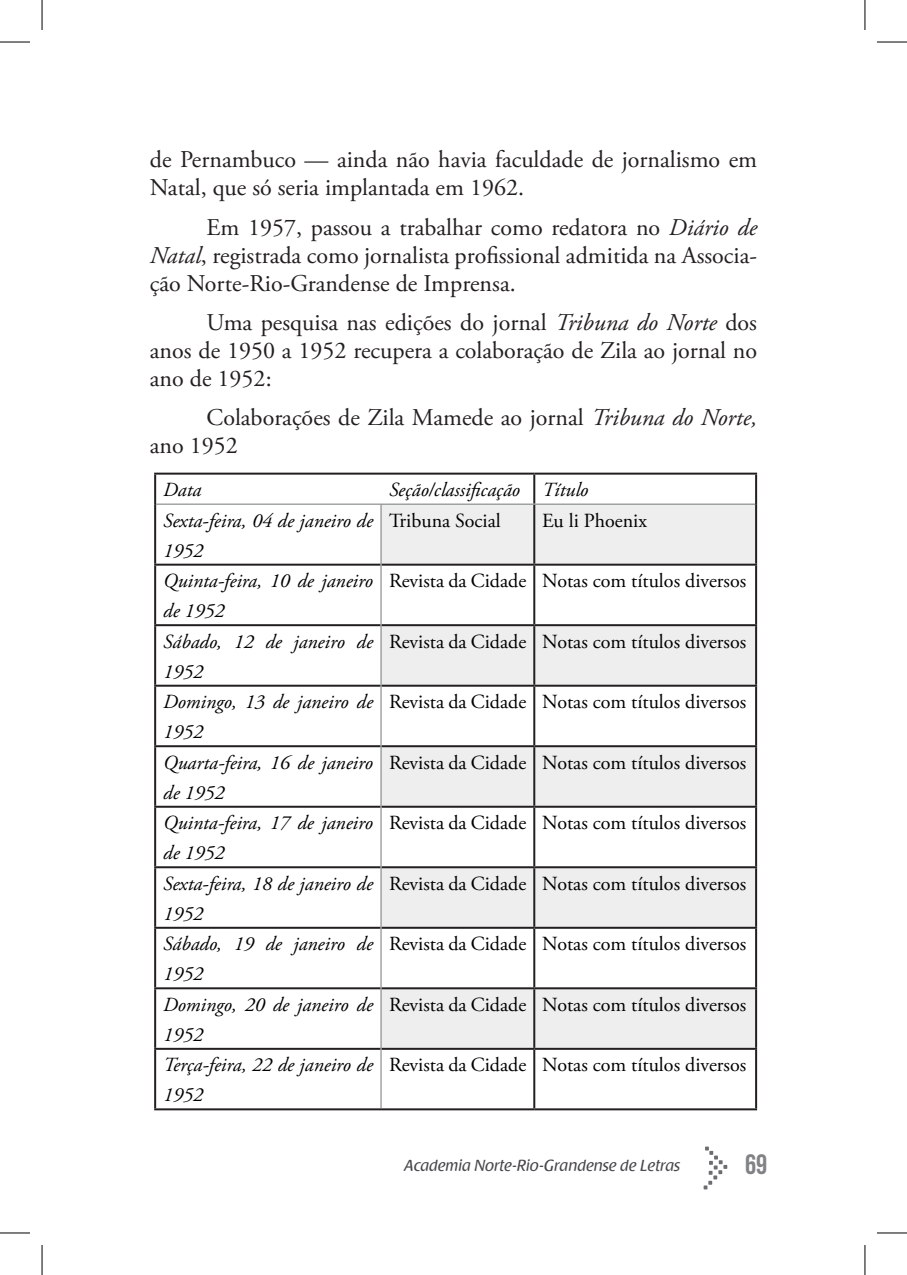
<style>
.page{position:relative;width:907px;height:1275px;background:#fff}
.page>*{position:absolute;margin:0;border:0;box-sizing:border-box;transform-origin:0 0}
.t1{font:28px "Bebas Neue";color:#808285}
.t2{font:24px/28px "Adobe Garamond Pro";color:#231f20}
.t3{font:20px "Adobe Garamond Pro";color:#000001}
.t4{font:italic 20px/30px "Adobe Garamond Pro";color:#000001}
.t5{font:16px "Raspoutine Classic";color:#48464c}
.s1{font-style:italic}
</style>
<div class="page">
<svg style="left:703px;top:1146px;width:24px;height:43px"></svg>
<svg style="left:156px;top:474px;width:598px;height:634px"></svg>
<svg style="left:381px;top:504px;width:373px;height:543px;fill:#edeeed"></svg>
<hr style="left:154px;top:472px;width:227px;height:2px;background:#231f20">
<hr style="left:154px;top:474px;width:2px;height:30px;background:#231f20">
<hr style="left:381px;top:472px;width:153px;height:2px;background:#231f20">
<hr style="left:534px;top:472px;width:222px;height:2px;background:#231f20">
<hr style="left:533px;top:474px;width:2px;height:29px;background:#231f20">
<hr style="left:754px;top:474px;width:2px;height:30px;background:#231f20">
<hr style="left:154px;top:504px;width:2px;height:59px;background:#231f20">
<hr style="left:533px;top:504px;width:2px;height:59px;background:#231f20">
<hr style="left:754px;top:504px;width:2px;height:59px;background:#231f20">
<hr style="left:154px;top:563px;width:226px;height:2px;background:#231f20">
<hr style="left:154px;top:565px;width:2px;height:59px;background:#231f20">
<hr style="left:381px;top:563px;width:153px;height:2px;background:#231f20">
<hr style="left:534px;top:563px;width:222px;height:2px;background:#231f20">
<hr style="left:533px;top:565px;width:2px;height:59px;background:#231f20">
<hr style="left:754px;top:565px;width:2px;height:59px;background:#231f20">
<hr style="left:154px;top:624px;width:226px;height:2px;background:#231f20">
<hr style="left:154px;top:626px;width:2px;height:58px;background:#231f20">
<hr style="left:381px;top:624px;width:153px;height:2px;background:#231f20">
<hr style="left:534px;top:624px;width:222px;height:2px;background:#231f20">
<hr style="left:533px;top:626px;width:2px;height:58px;background:#231f20">
<hr style="left:754px;top:626px;width:2px;height:58px;background:#231f20">
<hr style="left:154px;top:684px;width:226px;height:2px;background:#231f20">
<hr style="left:154px;top:686px;width:2px;height:59px;background:#231f20">
<hr style="left:381px;top:684px;width:153px;height:2px;background:#231f20">
<hr style="left:534px;top:684px;width:222px;height:2px;background:#231f20">
<hr style="left:533px;top:686px;width:2px;height:59px;background:#231f20">
<hr style="left:754px;top:686px;width:2px;height:59px;background:#231f20">
<hr style="left:154px;top:745px;width:226px;height:2px;background:#231f20">
<hr style="left:154px;top:747px;width:2px;height:58px;background:#231f20">
<hr style="left:381px;top:745px;width:153px;height:2px;background:#231f20">
<hr style="left:534px;top:745px;width:222px;height:2px;background:#231f20">
<hr style="left:533px;top:747px;width:2px;height:58px;background:#231f20">
<hr style="left:754px;top:747px;width:2px;height:58px;background:#231f20">
<hr style="left:154px;top:805px;width:226px;height:2px;background:#231f20">
<hr style="left:154px;top:807px;width:2px;height:59px;background:#231f20">
<hr style="left:381px;top:805px;width:153px;height:2px;background:#231f20">
<hr style="left:534px;top:805px;width:222px;height:2px;background:#231f20">
<hr style="left:533px;top:807px;width:2px;height:59px;background:#231f20">
<hr style="left:754px;top:807px;width:2px;height:59px;background:#231f20">
<hr style="left:154px;top:866px;width:226px;height:2px;background:#231f20">
<hr style="left:154px;top:868px;width:2px;height:58px;background:#231f20">
<hr style="left:381px;top:866px;width:153px;height:2px;background:#231f20">
<hr style="left:534px;top:866px;width:222px;height:2px;background:#231f20">
<hr style="left:533px;top:868px;width:2px;height:58px;background:#231f20">
<hr style="left:754px;top:868px;width:2px;height:58px;background:#231f20">
<hr style="left:154px;top:926px;width:226px;height:2px;background:#231f20">
<hr style="left:154px;top:928px;width:2px;height:59px;background:#231f20">
<hr style="left:381px;top:926px;width:153px;height:2px;background:#231f20">
<hr style="left:534px;top:926px;width:222px;height:2px;background:#231f20">
<hr style="left:533px;top:928px;width:2px;height:59px;background:#231f20">
<hr style="left:754px;top:928px;width:2px;height:59px;background:#231f20">
<hr style="left:154px;top:987px;width:226px;height:2px;background:#231f20">
<hr style="left:154px;top:989px;width:2px;height:58px;background:#231f20">
<hr style="left:381px;top:987px;width:153px;height:2px;background:#231f20">
<hr style="left:534px;top:987px;width:222px;height:2px;background:#231f20">
<hr style="left:533px;top:989px;width:2px;height:58px;background:#231f20">
<hr style="left:754px;top:989px;width:2px;height:58px;background:#231f20">
<hr style="left:154px;top:1047px;width:226px;height:2px;background:#231f20">
<hr style="left:154px;top:1049px;width:2px;height:59px;background:#231f20">
<hr style="left:381px;top:1047px;width:153px;height:2px;background:#231f20">
<hr style="left:534px;top:1047px;width:222px;height:2px;background:#231f20">
<hr style="left:533px;top:1049px;width:2px;height:59px;background:#231f20">
<hr style="left:754px;top:1049px;width:2px;height:59px;background:#231f20">
<hr style="left:154px;top:1108px;width:227px;height:2px;background:#231f20">
<hr style="left:381px;top:1108px;width:153px;height:2px;background:#231f20">
<hr style="left:534px;top:1108px;width:222px;height:2px;background:#231f20">
<hr style="left:156px;top:503px;width:225px;height:1px;background:#74787a">
<hr style="left:381px;top:503px;width:153px;height:1px;background:#74787a">
<hr style="left:534px;top:503px;width:220px;height:1px;background:#74787a">
<hr style="left:380px;top:504px;width:1px;height:60px;background:#74787a">
<hr style="left:380px;top:564px;width:1px;height:61px;background:#74787a">
<hr style="left:380px;top:625px;width:1px;height:60px;background:#74787a">
<hr style="left:380px;top:685px;width:1px;height:61px;background:#74787a">
<hr style="left:380px;top:746px;width:1px;height:60px;background:#74787a">
<hr style="left:380px;top:806px;width:1px;height:61px;background:#74787a">
<hr style="left:380px;top:867px;width:1px;height:60px;background:#74787a">
<hr style="left:380px;top:927px;width:1px;height:61px;background:#74787a">
<hr style="left:380px;top:988px;width:1px;height:60px;background:#74787a">
<hr style="left:380px;top:1048px;width:1px;height:60px;background:#74787a">
<hr style="left:0;top:42px;width:30px;height:1px;background:#000">
<hr style="left:876px;top:42px;width:30px;height:1px;background:#000">
<hr style="left:0;top:1232px;width:30px;height:1px;background:#000">
<hr style="left:876px;top:1232px;width:30px;height:1px;background:#000">
<hr style="left:42px;top:0;width:1px;height:30px;background:#000">
<hr style="left:42px;top:1245px;width:1px;height:30px;background:#000">
<hr style="left:864px;top:0;width:1px;height:30px;background:#000">
<hr style="left:864px;top:1245px;width:1px;height:30px;background:#000">
<p class="t2" style="left:150px;top:146px;width:608px">de Pernambuco — ainda não havia faculdade de jornalismo em<br>Natal, que só seria implantada em 1962.</p>
<p class="t2" style="left:150px;top:214px;width:608px;text-align:justify;text-indent:57px">Em 1957, passou a trabalhar como redatora no <span class="s1">Diário de Natal</span>, registrada como jornalista profissional admitida na Associa&shy;ção Norte-Rio-Grandense de Imprensa.</p>
<p class="t2" style="left:150px;top:309px;width:608px;text-align:justify;text-indent:57px">Uma pesquisa nas edições do jornal <span class="s1">Tribuna do Norte</span> dos anos de 1950 a 1952 recupera a colaboração de Zila ao jornal no ano de 1952:</p>
<p class="t2" style="left:150px;top:404px;width:608px;text-indent:57px">Colaborações de Zila Mamede ao jornal <span class="s1">Tribuna do Norte, </span>ano 1952</p>
<p class="t4" style="left:163px;top:475px;width:40px">Data</p>
<p class="t4" style="left:389px;top:475px;width:201px">Seção/classificação Título</p>
<p class="t4" style="left:163px;top:506px;width:211px">Sexta-feira, 04 de janeiro de<br>1952</p>
<p class="t3" style="left:389px;top:508px;width:113px">Tribuna Social</p>
<p class="t3" style="left:542px;top:508px;width:106px">Eu li Phoenix</p>
<p class="t4" style="left:163px;top:566px;width:211px">Quinta-feira, 10 de janeiro de 1952</p>
<p class="t3" style="left:389px;top:569px;width:358px">Revista da Cidade Notas com títulos diversos</p>
<p class="t4" style="left:163px;top:627px;width:211px">Sábado, 12 de janeiro de<br>1952</p>
<p class="t3" style="left:389px;top:629px;width:358px">Revista da Cidade Notas com títulos diversos</p>
<p class="t4" style="left:163px;top:687px;width:211px">Domingo, 13 de janeiro de<br>1952</p>
<p class="t3" style="left:389px;top:690px;width:358px">Revista da Cidade Notas com títulos diversos</p>
<p class="t4" style="left:163px;top:748px;width:211px">Quarta-feira, 16 de janeiro de 1952</p>
<p class="t3" style="left:389px;top:750px;width:358px">Revista da Cidade Notas com títulos diversos</p>
<p class="t4" style="left:163px;top:808px;width:211px">Quinta-feira, 17 de janeiro de 1952</p>
<p class="t3" style="left:389px;top:811px;width:358px">Revista da Cidade Notas com títulos diversos</p>
<p class="t4" style="left:163px;top:869px;width:211px">Sexta-feira, 18 de janeiro de<br>1952</p>
<p class="t3" style="left:389px;top:871px;width:358px">Revista da Cidade Notas com títulos diversos</p>
<p class="t4" style="left:163px;top:929px;width:211px">Sábado, 19 de janeiro de<br>1952</p>
<p class="t3" style="left:389px;top:932px;width:358px">Revista da Cidade Notas com títulos diversos</p>
<p class="t4" style="left:163px;top:990px;width:211px">Domingo, 20 de janeiro de<br>1952</p>
<p class="t3" style="left:389px;top:992px;width:358px">Revista da Cidade Notas com títulos diversos</p>
<p class="t4" style="left:163px;top:1050px;width:211px">Terça-feira, 22 de janeiro de<br>1952</p>
<p class="t3" style="left:389px;top:1053px;width:358px">Revista da Cidade Notas com títulos diversos</p>
<p class="t5" style="left:404px;top:1156px;width:277px">Academia Norte-Rio-Grandense de Letras</p>
<p class="t1" style="left:744px;top:1149px;width:24px">69</p>
</div>
